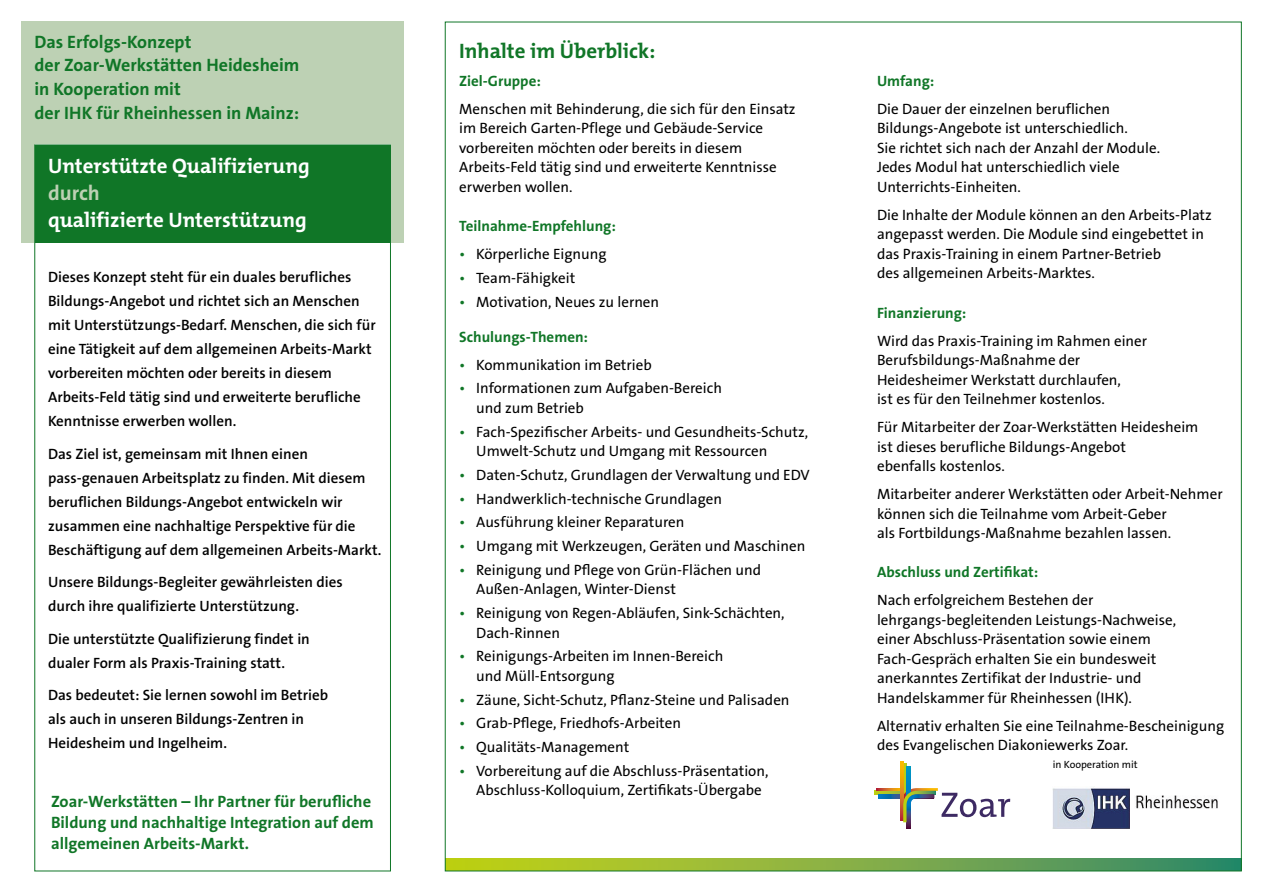
<style>
.page{position:relative;width:1263px;height:893px;background:#fff}
.page>*{position:absolute;margin:0;border:0;box-sizing:border-box;transform-origin:0 0}
.t1{font:700 21px "The Mix B7";color:#fff}
.t2{font:700 21px "The Mix B7";color:#107627}
.t3{font:700 21px "The Sans B7";color:#bdd1b4}
.t4{font:700 18px/24px "The Sans B7";color:#107627}
.t5{font:700 16.5px/21px "The Sans B7";color:#107627}
.t6{font:15px/19.5px "The Sans B5 Plain";color:#000}
.t7{font:600 15px/24px "The Sans B6";color:#000}
.t8{font:700 15px "The Sans B7";color:#107627}
.t9{font:10.5px "The Sans B5 Plain";color:#000}
.s1{color:#107627}
</style>
<div class="page">
<svg style="left:447px;top:859px;width:793px;height:10px;background:#81ae43"></svg>
<img style="left:1053px;top:788px;width:165px;height:41px">
<svg style="left:874px;top:791px;width:26px;height:3px"></svg>
<svg style="left:877px;top:788px;width:23px;height:3px"></svg>
<svg style="left:879px;top:794px;width:21px;height:4px"></svg>
<svg style="left:903px;top:763px;width:3px;height:25px"></svg>
<svg style="left:900px;top:761px;width:3px;height:27px"></svg>
<div style="left:906px;top:767px;width:5px;height:62px;background:#008dc4"></div>
<svg style="left:900px;top:788px;width:110px;height:41px"></svg>
<div style="left:21px;top:21px;width:383px;height:221px;background:#bdd1b4"></div>
<div style="left:35px;top:145px;width:355px;height:97px;background:#107627"></div>
<p class="t4" style="left:34px;top:30px;width:267px">Das Erfolgs-Konzept<br>der Zoar-Werkstätten Heidesheim in Kooperation mit<br>der IHK für Rheinhessen in Mainz:</p>
<h1 class="t1" style="left:48px;top:155px;width:263px">Unterstützte Qualifizierung</h1>
<h1 class="t3" style="left:48px;top:182px;width:53px">durch</h1>
<h1 class="t1" style="left:48px;top:209px;width:260px">qualifizierte Unterstützung</h1>
<p class="t7" style="left:48px;top:265px;width:329px">Dieses Konzept steht für ein duales berufliches Bildungs-Angebot und richtet sich an Menschen mit Unterstützungs-Bedarf. Menschen, die sich für eine Tätigkeit auf dem allgemeinen Arbeits-Markt vorbereiten möchten oder bereits in diesem Arbeits-Feld tätig sind und erweiterte berufliche Kenntnisse erwerben wollen.</p>
<p class="t7" style="left:48px;top:442px;width:335px">Das Ziel ist, gemeinsam mit Ihnen einen pass-genauen Arbeitsplatz zu finden. Mit diesem beruflichen Bildungs-Angebot entwickeln wir zusammen eine nachhaltige Perspektive für die Beschäftigung auf dem allgemeinen Arbeits-Markt.</p>
<p class="t7" style="left:48px;top:571px;width:296px">Unsere Bildungs-Begleiter gewährleisten dies durch ihre qualifizierte Unterstützung.</p>
<p class="t7" style="left:48px;top:627px;width:263px">Die unterstützte Qualifizierung findet in dualer Form als Praxis-Training statt.</p>
<p class="t7" style="left:48px;top:684px;width:281px">Das bedeutet: Sie lernen sowohl im Betrieb als auch in unseren Bildungs-Zentren in<br>Heidesheim und Ingelheim.</p>
<p class="t5" style="left:51px;top:791px;width:324px">Zoar-Werkstätten – Ihr Partner für berufliche<br>Bildung und nachhaltige Integration auf dem allgemeinen Arbeits-Markt.</p>
<h1 class="t2" style="left:459px;top:40px;width:198px">Inhalte im Überblick:</h1>
<p class="t8" style="left:459px;top:73px;width:83px">Ziel-Gruppe:</p>
<p class="t6" style="left:459px;top:100px;width:338px">Menschen mit Behinderung, die sich für den Einsatz im Bereich Garten-Pflege und Gebäude-Service vorbereiten möchten oder bereits in diesem Arbeits-Feld tätig sind und erweiterte Kenntnisse erwerben wollen.</p>
<p class="t8" style="left:459px;top:218px;width:158px">Teilnahme-Empfehlung:</p>
<p class="t6" style="left:459px;top:245px;width:149px"><span class="s1">•</span> Körperliche Eignung</p>
<p class="t6" style="left:459px;top:269px;width:118px"><span class="s1">•</span> Team-Fähigkeit</p>
<p class="t6" style="left:459px;top:292px;width:201px"><span class="s1">•</span> Motivation, Neues zu lernen</p>
<p class="t8" style="left:459px;top:329px;width:130px">Schulungs-Themen:</p>
<p class="t6" style="left:459px;top:355px;width:194px"><span class="s1">•</span> Kommunikation im Betrieb</p>
<p class="t6" style="left:476px;top:379px;width:247px;text-indent:-17px"><span class="s1">•</span> Informationen zum Aufgaben-Bereich und zum Betrieb</p>
<p class="t6" style="left:476px;top:422px;width:333px;text-indent:-17px"><span class="s1">•</span> Fach-Spezifischer Arbeits- und Gesundheits-Schutz,<br>Umwelt-Schutz und Umgang mit Ressourcen</p>
<p class="t6" style="left:459px;top:466px;width:352px"><span class="s1">•</span> Daten-Schutz, Grundlagen der Verwaltung und EDV</p>
<p class="t6" style="left:459px;top:489px;width:264px"><span class="s1">•</span> Handwerklich-technische Grundlagen</p>
<p class="t6" style="left:459px;top:513px;width:227px"><span class="s1">•</span> Ausführung kleiner Reparaturen</p>
<p class="t6" style="left:459px;top:537px;width:347px"><span class="s1">•</span> Umgang mit Werkzeugen, Geräten und Maschinen</p>
<p class="t6" style="left:476px;top:561px;width:286px;text-indent:-17px"><span class="s1">•</span> Reinigung und Pflege von Grün-Flächen und<br>Außen-Anlagen, Winter-Dienst</p>
<p class="t6" style="left:476px;top:604px;width:310px;text-indent:-17px"><span class="s1">•</span> Reinigung von Regen-Abläufen, Sink-Schächten,<br>Dach-Rinnen</p>
<p class="t6" style="left:476px;top:647px;width:249px;text-indent:-17px"><span class="s1">•</span> Reinigungs-Arbeiten im Innen-Bereich und Müll-Entsorgung</p>
<p class="t6" style="left:459px;top:690px;width:332px"><span class="s1">•</span> Zäune, Sicht-Schutz, Pflanz-Steine und Palisaden</p>
<p class="t6" style="left:459px;top:714px;width:223px"><span class="s1">•</span> Grab-Pflege, Friedhofs-Arbeiten</p>
<p class="t6" style="left:459px;top:738px;width:172px"><span class="s1">•</span> Qualitäts-Management</p>
<p class="t6" style="left:476px;top:762px;width:294px;text-indent:-17px"><span class="s1">•</span> Vorbereitung auf die Abschluss-Präsentation,<br>Abschluss-Kolloquium, Zertifikats-Übergabe</p>
<p class="t9" style="left:1053px;top:759px;width:86px">in Kooperation mit</p>
<p class="t8" style="left:877px;top:73px;width:59px">Umfang:</p>
<p class="t6" style="left:877px;top:100px;width:284px">Die Dauer der einzelnen beruflichen Bildungs-Angebote ist unterschiedlich.<br>Sie richtet sich nach der Anzahl der Module.<br>Jedes Modul hat unterschiedlich viele Unterrichts-Einheiten.</p>
<p class="t6" style="left:877px;top:206px;width:336px">Die Inhalte der Module können an den Arbeits-Platz angepasst werden. Die Module sind eingebettet in das Praxis-Training in einem Partner-Betrieb<br>des allgemeinen Arbeits-Marktes.</p>
<p class="t8" style="left:877px;top:305px;width:91px">Finanzierung:</p>
<p class="t6" style="left:877px;top:331px;width:272px">Wird das Praxis-Training im Rahmen einer Berufsbildungs-Maßnahme der Heidesheimer Werkstatt durchlaufen,<br>ist es für den Teilnehmer kostenlos.</p>
<p class="t6" style="left:877px;top:418px;width:323px">Für Mitarbeiter der Zoar-Werkstätten Heidesheim ist dieses berufliche Bildungs-Angebot<br>ebenfalls kostenlos.</p>
<p class="t6" style="left:877px;top:485px;width:347px">Mitarbeiter anderer Werkstätten oder Arbeit-Nehmer können sich die Teilnahme vom Arbeit-Geber<br>als Fortbildungs-Maßnahme bezahlen lassen.</p>
<p class="t8" style="left:877px;top:564px;width:163px">Abschluss und Zertifikat:</p>
<p class="t6" style="left:877px;top:591px;width:301px">Nach erfolgreichem Bestehen der lehrgangs-begleitenden Leistungs-Nachweise, einer Abschluss-Präsentation sowie einem Fach-Gespräch erhalten Sie ein bundesweit anerkanntes Zertifikat der Industrie- und Handelskammer für Rheinhessen (IHK).</p>
<p class="t6" style="left:877px;top:717px;width:349px">Alternativ erhalten Sie eine Teilnahme-Bescheinigung des Evangelischen Diakoniewerks Zoar.</p>
</div>
